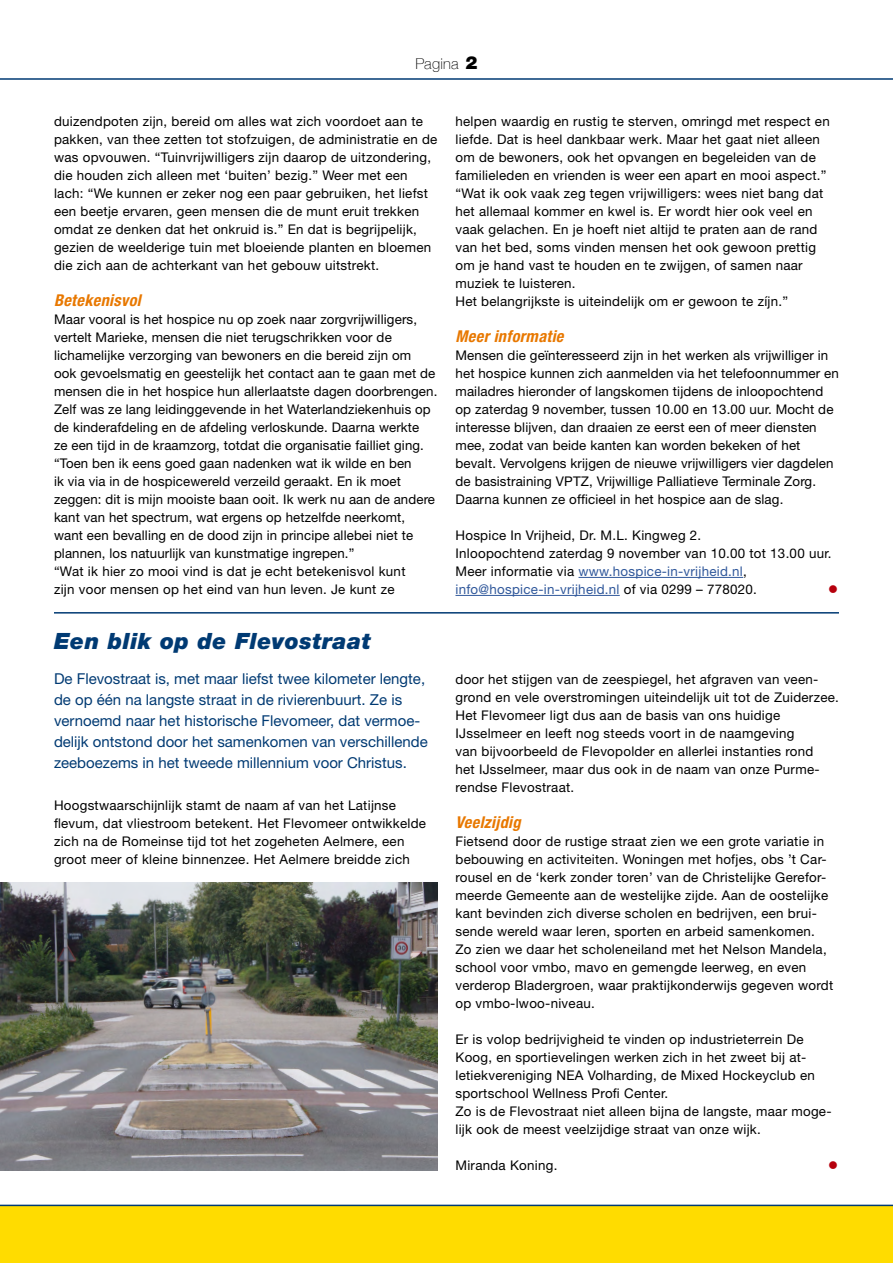
<style>
.page{position:relative;width:893px;height:1263px;background:#fff}
.page>*{position:absolute;margin:0;border:0;box-sizing:border-box;transform-origin:0 0}
.H1__Kop{font:italic 900 22.5px "Helvetica Neue";letter-spacing:.02em;color:#003a73}
.H2__Subkop{font:italic 700 condensed 16.35px "Helvetica Neue";letter-spacing:.02em;color:#e87800}
.H__Introtekst{font:15px/21px "Helvetica Neue";color:#003a73}
.t1{font:100 15px "Helvetica Neue";letter-spacing:.02em;color:#000}
.P__Tekst_plat{font:13.35px/18px "Helvetica Neue";letter-spacing:.02em;color:#000}
.P__Tekst_plat-2{font:13.35px "Helvetica Neue";letter-spacing:.02em;color:#30589b}
.P__Tekst_plat-3{font:13.35px "Wingdings";color:#b6000d}
.s1{font-weight:900;font-size:18px}
.s2{color:#000}
</style>
<div class="page">
<div style="left:0;top:1206px;width:893px;height:57px;background:#ffdc00"></div>
<hr style="left:0;top:78px;width:893px;height:2px;background:#003a73">
<hr style="left:0;top:1205px;width:893px;height:1px;background:#003a73">
<hr style="left:578px;top:577px;width:165px;height:1px;background:#30589b">
<hr style="left:455px;top:595px;width:165px;height:1px;background:#30589b">
<img style="left:0;top:882px;width:437px;height:288px">
<hr style="left:54px;top:612px;width:785px;height:2px;background:#003a73">
<p class="t1" style="left:415px;top:52px;width:63px">Pagina <span class="s1">2</span></p>
<p class="P__Tekst_plat" style="left:54px;top:112px;width:385px">duizendpoten zijn, bereid om alles wat zich voordoet aan te pakken, van thee zetten tot stofzuigen, de administratie en de was opvouwen. “Tuinvrijwilligers zijn daarop de uitzondering, die houden zich alleen met ‘buiten’ bezig.” Weer met een lach: “We kunnen er zeker nog een paar gebruiken, het liefst een beetje ervaren, geen mensen die de munt eruit trekken omdat ze denken dat het onkruid is.” En dat is begrijpelijk, gezien de weelderige tuin met bloeiende planten en bloemen die zich aan de achterkant van het gebouw uitstrekt.</p>
<h2 class="H2__Subkop" style="left:54px;top:290px;width:88px">Betekenisvol</h2>
<p class="P__Tekst_plat" style="left:54px;top:310px;width:385px">Maar vooral is het hospice nu op zoek naar zorgvrijwilligers, vertelt Marieke, mensen die niet terugschrikken voor de lichamelijke verzorging van bewoners en die bereid zijn om<br>ook gevoelsmatig en geestelijk het contact aan te gaan met de mensen die in het hospice hun allerlaatste dagen doorbrengen.</p>
<p class="P__Tekst_plat" style="left:54px;top:400px;width:383px">Zelf was ze lang leidinggevende in het Waterlandziekenhuis op de kinderafdeling en de afdeling verloskunde. Daarna werkte ze een tijd in de kraamzorg, totdat die organisatie failliet ging. “Toen ben ik eens goed gaan nadenken wat ik wilde en ben<br>ik via via in de hospicewereld verzeild geraakt. En ik moet zeggen: dit is mijn mooiste baan ooit. Ik werk nu aan de andere kant van het spectrum, wat ergens op hetzelfde neerkomt, want een bevalling en de dood zijn in principe allebei niet te plannen, los natuurlijk van kunstmatige ingrepen.”</p>
<p class="P__Tekst_plat" style="left:54px;top:562px;width:353px">“Wat ik hier zo mooi vind is dat je echt betekenisvol kunt zijn voor mensen op het eind van hun leven. Je kunt ze</p>
<h1 class="H1__Kop" style="left:54px;top:627px;width:318px">Een blik op de Flevostraat</h1>
<p class="H__Introtekst" style="left:54px;top:668px;width:375px">De Flevostraat is, met maar liefst twee kilometer lengte, de op één na langste straat in de rivierenbuurt. Ze is vernoemd naar het historische Flevomeer, dat vermoe&shy;delijk ontstond door het samenkomen van verschillende zeeboezems in het tweede millennium voor Christus.</p>
<p class="P__Tekst_plat" style="left:54px;top:796px;width:374px">Hoogstwaarschijnlijk stamt de naam af van het Latijnse flevum, dat vliestroom betekent. Het Flevomeer ontwikkelde zich na de Romeinse tijd tot het zogeheten Aelmere, een groot meer of kleine binnenzee. Het Aelmere breidde zich</p>
<p class="P__Tekst_plat" style="left:455px;top:112px;width:376px">helpen waardig en rustig te sterven, omringd met respect en liefde. Dat is heel dankbaar werk. Maar het gaat niet alleen om de bewoners, ook het opvangen en begeleiden van de familieleden en vrienden is weer een apart en mooi aspect.”</p>
<p class="P__Tekst_plat" style="left:455px;top:184px;width:369px">“Wat ik ook vaak zeg tegen vrijwilligers: wees niet bang dat het allemaal kommer en kwel is. Er wordt hier ook veel en vaak gelachen. En je hoeft niet altijd te praten aan de rand van het bed, soms vinden mensen het ook gewoon prettig om je hand vast te houden en te zwijgen, of samen naar muziek te luisteren.<br>Het belangrijkste is uiteindelijk om er gewoon te zíjn.”</p>
<h2 class="H2__Subkop" style="left:455px;top:326px;width:110px">Meer informatie</h2>
<p class="P__Tekst_plat" style="left:455px;top:346px;width:385px">Mensen die geïnteresseerd zijn in het werken als vrijwilliger in het hospice kunnen zich aanmelden via het telefoonnummer en mailadres hieronder of langskomen tijdens de inloopochtend op zaterdag 9 november, tussen 10.00 en 13.00 uur. Mocht de interesse blijven, dan draaien ze eerst een of meer diensten mee, zodat van beide kanten kan worden bekeken of het bevalt. Vervolgens krijgen de nieuwe vrijwilligers vier dagdelen de basistraining VPTZ, Vrijwillige Palliatieve Terminale Zorg.<br>Daarna kunnen ze officieel in het hospice aan de slag.</p>
<p class="P__Tekst_plat" style="left:455px;top:526px;width:378px">Hospice In Vrijheid, Dr. M.L. Kingweg 2.<br>Inloopochtend zaterdag 9 november van 10.00 tot 13.00 uur.</p>
<p class="P__Tekst_plat-2" style="left:455px;top:563px;width:293px"><span class="s2">Meer informatie via</span> www.hospice-in-vrijheid.nl<span class="s2">,</span></p>
<p class="P__Tekst_plat-2" style="left:455px;top:581px;width:303px">info@hospice-in-vrijheid.nl <span class="s2">of via 0299 – 778020.</span></p>
<p class="P__Tekst_plat-3" style="left:828px;top:582px;width:11px">●</p>
<p class="P__Tekst_plat" style="left:455px;top:670px;width:385px">door het stijgen van de zeespiegel, het afgraven van veen&shy;grond en vele overstromingen uiteindelijk uit tot de Zuiderzee.</p>
<p class="P__Tekst_plat" style="left:455px;top:706px;width:366px">Het Flevomeer ligt dus aan de basis van ons huidige IJsselmeer en leeft nog steeds voort in de naamgeving van bijvoorbeeld de Flevopolder en allerlei instanties rond het IJsselmeer, maar dus ook in de naam van onze Purme&shy;rendse Flevostraat.</p>
<h2 class="H2__Subkop" style="left:455px;top:812px;width:67px">Veelzijdig</h2>
<p class="P__Tekst_plat" style="left:455px;top:832px;width:379px">Fietsend door de rustige straat zien we een grote variatie in bebouwing en activiteiten. Woningen met hofjes, obs ’t Car&shy;rousel en de ‘kerk zonder toren’ van de Christelijke Gerefor&shy;meerde Gemeente aan de westelijke zijde. Aan de oostelijke kant bevinden zich diverse scholen en bedrijven, een brui&shy;sende wereld waar leren, sporten en arbeid samenkomen.<br>Zo zien we daar het scholeneiland met het Nelson Mandela, school voor vmbo, mavo en gemengde leerweg, en even verderop Bladergroen, waar praktijkonderwijs gegeven wordt op vmbo-lwoo-niveau.</p>
<p class="P__Tekst_plat" style="left:455px;top:1030px;width:361px">Er is volop bedrijvigheid te vinden op industrieterrein De Koog, en sportievelingen werken zich in het zweet bij at&shy;letiekvereniging NEA Volharding, de Mixed Hockeyclub en sportschool Wellness Profi Center.</p>
<p class="P__Tekst_plat" style="left:455px;top:1102px;width:378px">Zo is de Flevostraat niet alleen bijna de langste, maar moge&shy;lijk ook de meest veelzijdige straat van onze wijk.</p>
<p class="P__Tekst_plat" style="left:455px;top:1156px;width:103px">Miranda Koning.</p>
<p class="P__Tekst_plat-3" style="left:828px;top:1158px;width:11px">●</p>
</div>
